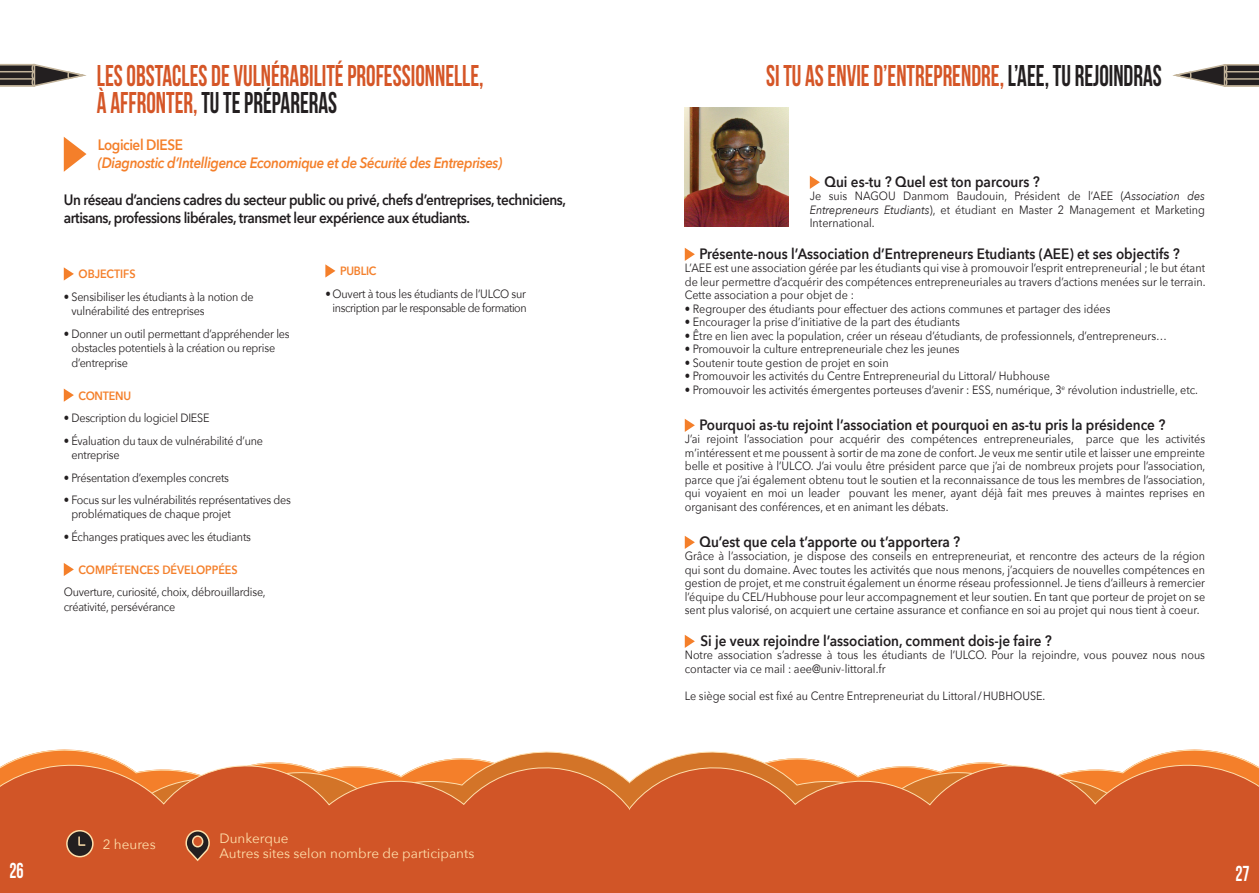
<style>
.page{position:relative;width:1259px;height:893px;background:#fff}
.page>*{position:absolute;margin:0;border:0;box-sizing:border-box;transform-origin:0 0}
.t1{font:30px/27px "Bebas Neue";color:#d55627;scale:.8 1}
.t2{font:21.6px "Bebas Neue";color:#fff;scale:.83 1}
.t3{font:600 15px "Avenir Next";color:#211d1f;scale:.9 1}
.t4{font:600 15px/18px "Avenir Next";letter-spacing:-.03em;color:#211d1f;scale:.9 1}
.t5{font:italic 600 15px "Avenir Next";letter-spacing:-.03em;color:#f47f2a;scale:.9 1}
.t6{font:600 15px "Avenir Next";color:#f47f2a;scale:.9 1}
.t7{font:13.5px/15px "Avenir Next";color:#fedfab}
.t8{font:12px/13.5px "Avenir Next";color:#211d1f;text-align:justify;scale:.9 1}
.t9{font:12px/14.4px "Avenir Next";letter-spacing:-.02em;color:#231f20;scale:.9 1}
.t10{font:12px/14.4px "Avenir Next";letter-spacing:-.04em;color:#231f20;text-align:right;scale:.9 1}
.t11{font:600 12px "Avenir Next";color:#f47f2a;scale:.9 1}
.s1{color:#231f20}
.s2{font-style:italic}
</style>
<div class="page">
<svg style="left:664px;top:751px;width:584px;height:10px"></svg>
<svg style="left:629px;top:761px;width:630px;height:132px;background:#d56030"></svg>
<svg style="left:11px;top:751px;width:584px;height:10px"></svg>
<svg style="left:0;top:761px;width:629px;height:132px;background:#d56030"></svg>
<svg style="left:185px;top:829px;width:26px;height:33px"></svg>
<div style="left:67px;top:831px;width:26px;height:26px;background:#231f20;border-radius:50%"></div>
<div style="left:66px;top:830px;width:28px;height:27px;border:2px solid #fedfab;border-radius:50%"></div>
<svg style="left:78px;top:837px;width:7px;height:9px"></svg>
<svg style="left:64px;top:137px;width:22px;height:35px"></svg>
<svg style="left:64px;top:267px;width:10px;height:14px"></svg>
<svg style="left:64px;top:389px;width:10px;height:13px"></svg>
<svg style="left:64px;top:563px;width:10px;height:13px"></svg>
<svg style="left:325px;top:264px;width:10px;height:14px"></svg>
<svg style="left:0;top:63px;width:87px;height:24px"></svg>
<svg style="left:810px;top:176px;width:10px;height:13px"></svg>
<svg style="left:685px;top:248px;width:10px;height:13px"></svg>
<svg style="left:685px;top:419px;width:10px;height:13px"></svg>
<svg style="left:685px;top:536px;width:10px;height:13px"></svg>
<svg style="left:685px;top:635px;width:10px;height:13px"></svg>
<img style="left:685px;top:107px;width:103px;height:120px">
<svg style="left:1172px;top:64px;width:87px;height:23px"></svg>
<h1 class="t1" style="left:97px;top:62px;width:485px">LES OBSTACLES DE VULNÉRABILITÉ PROFESSIONNELLE,<br>À AFFRONTER, <span class="s1">TU TE PRÉPARERAS</span></h1>
<p class="t6" style="left:98px;top:132px;width:94px">Logiciel DIESE</p>
<p class="t5" style="left:98px;top:150px;width:451px">(Diagnostic d’Intelligence Economique et de Sécurité des Entreprises)</p>
<p class="t4" style="left:64px;top:191px;width:559px">Un réseau d’anciens cadres du secteur public ou privé, chefs d’entreprises, techniciens, artisans, professions libérales, transmet leur expérience aux étudiants.</p>
<p class="t11" style="left:78px;top:264px;width:63px">Obj ectifs</p>
<p class="t9" style="left:71px;top:289px;width:204px;text-indent:-8px">• Sensibiliser les étudiants à la notion de vulnérabilité des entreprises</p>
<p class="t9" style="left:71px;top:326px;width:244px;text-indent:-8px">• Donner un outil permettant d’appréhender les obstacles potentiels à la création ou reprise d’entreprise</p>
<p class="t11" style="left:78px;top:385px;width:60px">Contenu</p>
<p class="t9" style="left:64px;top:410px;width:163px">• Description du logiciel DIESE</p>
<p class="t9" style="left:71px;top:433px;width:214px;text-indent:-8px">• Évaluation du taux de vulnérabilité d’une entreprise</p>
<p class="t9" style="left:64px;top:470px;width:185px">• Présentation d’exemples concrets</p>
<p class="t9" style="left:71px;top:492px;width:245px;text-indent:-8px">• Focus sur les vulnérabilités représentatives des problématiques de chaque projet</p>
<p class="t9" style="left:64px;top:529px;width:209px">• Échanges pratiques avec les étudiants</p>
<p class="t11" style="left:78px;top:559px;width:177px">Compétences développées</p>
<p class="t9" style="left:64px;top:585px;width:226px">Ouverture, curiosité, choix, débrouillardise, créativité, persévérance</p>
<p class="t11" style="left:340px;top:261px;width:42px">Public</p>
<p class="t10" style="left:325px;top:286px;width:225px">• Ouvert à tous les étudiants de l’ULCO sur inscription par le responsable de formation</p>
<h2 class="t2" style="left:9px;top:859px;width:19px">26</h2>
<p class="t7" style="left:103px;top:836px;width:54px">2 heures</p>
<p class="t7" style="left:219px;top:830px;width:256px">Dunkerque<br>Autres sites selon nombre de participants</p>
<h1 class="t1" style="left:766px;top:62px;width:495px">SI TU AS ENVIE D’ENTREPRENDRE, <span class="s1">L’AEE, TU REJOINDRAS</span></h1>
<p class="t3" style="left:824px;top:169px;width:240px">Qui es-tu ? Quel est ton parcours ?</p>
<p class="t8" style="left:810px;top:189px;width:441px">Je suis NAGOU Danmom Baudouin, Président de l’AEE (<span class="s2">Association des Entrepreneurs Etudiants</span>), et étudiant en Master 2 Management et Marketing International.</p>
<p class="t3" style="left:699px;top:241px;width:535px">Présente-nous l’Association d’Entrepreneurs Etudiants (AEE) et ses objectifs ?</p>
<p class="t8" style="left:685px;top:261px;width:580px">L’AEE est une association gérée par les étudiants qui vise à promouvoir l’esprit entrepreneurial ; le but étant de leur permettre d’acquérir des compétences entrepreneuriales au travers d’actions menées sur le terrain.<br>Cette association a pour objet de :</p>
<p class="t8" style="left:685px;top:301px;width:474px">• Regrouper des étudiants pour effectuer des actions communes et partager des idées</p>
<p class="t8" style="left:685px;top:315px;width:307px">• Encourager la prise d’initiative de la part des étudiants</p>
<p class="t8" style="left:685px;top:328px;width:537px">• Être en lien avec la population, créer un réseau d’étudiants, de professionnels, d’entrepreneurs…</p>
<p class="t8" style="left:685px;top:342px;width:307px">• Promouvoir la culture entrepreneuriale chez les jeunes</p>
<p class="t8" style="left:685px;top:355px;width:228px">• Soutenir toute gestion de projet en soin</p>
<p class="t8" style="left:685px;top:369px;width:407px">• Promouvoir les activités du Centre Entrepreneurial du Littoral/ Hubhouse</p>
<p class="t8" style="left:685px;top:382px;width:572px">• Promouvoir les activités émergentes porteuses d’avenir : ESS, numérique, 3<sup>e</sup> révolution industrielle, etc.</p>
<p class="t3" style="left:699px;top:412px;width:519px">Pourquoi as-tu rejoint l’association et pourquoi en as-tu pris la présidence ?</p>
<p class="t8" style="left:685px;top:432px;width:580px">J’ai rejoint l’association pour acquérir des compétences entrepreneuriales, parce que les activités m’intéressent et me poussent à sortir de ma zone de confort. Je veux me sentir utile et laisser une empreinte belle et positive à l’ULCO. J’ai voulu être président parce que j’ai de nombreux projets pour l’association, parce que j’ai également obtenu tout le soutien et la reconnaissance de tous les membres de l’association, qui voyaient en moi un leader pouvant les mener, ayant déjà fait mes preuves à maintes reprises en organisant des conférences, et en animant les débats.</p>
<p class="t3" style="left:699px;top:529px;width:291px">Qu’est que cela t’apporte ou t’apportera ?</p>
<p class="t8" style="left:685px;top:549px;width:580px">Grâce à l’association, je dispose des conseils en entrepreneuriat, et rencontre des acteurs de la région qui sont du domaine. Avec toutes les activités que nous menons, j’acquiers de nouvelles compétences en gestion de projet, et me construit également un énorme réseau professionnel. Je tiens d’ailleurs à remercier l’équipe du CEL/Hubhouse pour leur accompagnement et leur soutien. En tant que porteur de projet on se sent plus valorisé, on acquiert une certaine assurance et confiance en soi au projet qui nous tient à coeur.</p>
<p class="t3" style="left:700px;top:628px;width:392px">Si je veux rejoindre l’association, comment dois-je faire ?</p>
<p class="t8" style="left:685px;top:648px;width:579px">N otre association s’adresse à tous les étudiants de l’ULCO. Pour la rejoindre, vous pouvez nous nous contacter via ce mail : aee@univ-littoral.fr</p>
<p class="t8" style="left:685px;top:688px;width:402px">Le siège social est fixé au Centre Entrepreneuriat du Littoral/HUBHOUSE.</p>
<h2 class="t2" style="left:1235px;top:861px;width:19px">27</h2>
</div>
